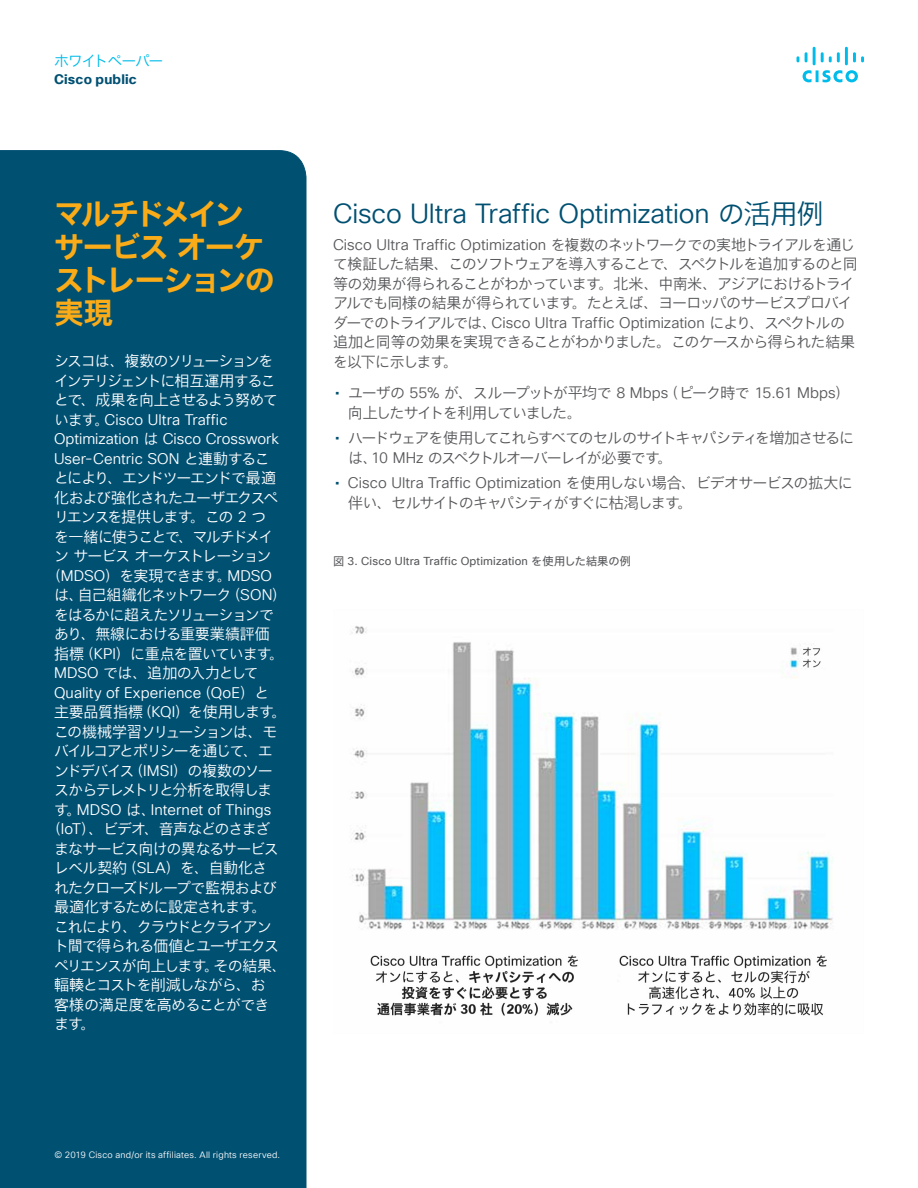
<style>
.page{position:relative;width:918px;height:1188px;background:#fff}
.page>*{position:absolute;margin:0;border:0;box-sizing:border-box;transform-origin:0 0}
.Paragraph_Style1{font:30px/33px "Cisco Sans JPN Bold";letter-spacing:-.065em;color:#faab18}
.Paragraph_Style9{font:27px "Cisco Sans TT Light";letter-spacing:-.005em;color:#005072}
.Paragraph_Style12{font:15px "Cisco Sans JPN Light";letter-spacing:-.07em;color:#fff}
.Paragraph_Style2{font:15px/19.5px "Cisco Sans JPN Light";letter-spacing:-.065em;color:#57585b}
.Paragraph_Style17{font:15px/19.5px "Cisco Sans JPN Light";letter-spacing:-.085em;color:#57585b}
.Paragraph_Style12-2{font:15px "Cisco Sans TT Light";letter-spacing:.005em;color:#fff}
.Paragraph_Style12-3{font:15px "Cisco Sans JPN Light";letter-spacing:-.1em;color:#fff}
.Paragraph_Style12-4{font:15px "Cisco Sans JPN Light";letter-spacing:-.095em;color:#fff}
.Paragraph_Style12-5{font:15px "Cisco Sans JPN Light";letter-spacing:-.02em;color:#fff}
.Paragraph_Style12-6{font:15px "Cisco Sans JPN Light";letter-spacing:-.115em;color:#fff}
.Paragraph_Style12-7{font:15px "Cisco Sans JPN Light";letter-spacing:-.035em;color:#fff}
.Paragraph_Style12-8{font:15px "Cisco Sans JPN Light";letter-spacing:-.025em;color:#fff}
.Paragraph_Style12-9{font:15px "Cisco Sans JPN Light";letter-spacing:-.045em;color:#fff}
.t1{font:15px "Cisco Sans JPN Light";letter-spacing:-.1em;color:#00bcea}
.t2{font:700 13.5px "Cisco Sans TT";letter-spacing:.015em;color:#005072}
.Paragraph_Style3{font:11.25px "Cisco Sans TT";letter-spacing:.015em;color:#57585b}
.Paragraph_Style3-2{font:9px "Cisco Sans TT Light";letter-spacing:.025em;color:#fff}
.s1{font-family:"Cisco Sans JPN Light"}
.s2{font-family:"Cisco Sans TT Light"}
.s3{font-family:"Cisco Sans TT";color:#005072}
.s4{font-family:"Cisco Sans JPN"}
</style>
<div class="page">
<div style="left:0;top:151px;width:306px;height:1037px;background:#005072"></div>
<img style="left:351px;top:626px;width:482px;height:390px">
<svg style="left:797px;top:47px;width:67px;height:35px"></svg>
<p class="t1" style="left:54px;top:51px;width:111px">ホワイトペーパー</p>
<p class="t2" style="left:54px;top:70px;width:84px">Cisco public</p>
<p class="Paragraph_Style1" style="left:54px;top:198px;width:222px">マルチドメインサービスオーケストレーションの実現</p>
<p class="Paragraph_Style12-3" style="left:54px;top:351px;width:221px">シスコは、複数のソリューションを</p>
<p class="Paragraph_Style12-3" style="left:54px;top:371px;width:223px">インテリジェントに相互運用するこ</p>
<p class="Paragraph_Style12" style="left:54px;top:390px;width:226px">とで、成果を向上させるよう努めて</p>
<p class="Paragraph_Style12-2" style="left:54px;top:410px;width:175px"><span class="s1">います。</span>Cisco Ultra Traffic</p>
<p class="Paragraph_Style12-2" style="left:54px;top:429px;width:227px">Optimization <span class="s1">は</span> Cisco Crosswork</p>
<p class="Paragraph_Style12-2" style="left:54px;top:449px;width:217px">User-Centric SON <span class="s1">と連動するこ</span></p>
<p class="Paragraph_Style12" style="left:54px;top:468px;width:224px">とにより、エンドツーエンドで最適</p>
<p class="Paragraph_Style12" style="left:54px;top:488px;width:226px">化および強化されたユーザエクスペ</p>
<p class="Paragraph_Style12" style="left:54px;top:507px;width:214px">リエンスを提供します。この <span class="s2">2</span> つ</p>
<p class="Paragraph_Style12-4" style="left:54px;top:527px;width:221px">を一緒に使うことで、マルチドメイ</p>
<p class="Paragraph_Style12" style="left:54px;top:546px;width:219px">ンサービスオーケストレーション</p>
<p class="Paragraph_Style12" style="left:46px;top:566px;width:227px">（<span class="s2">MDSO</span>）を実現できます。<span class="s2">MDSO</span></p>
<p class="Paragraph_Style12" style="left:54px;top:585px;width:234px">は、自己組織化ネットワーク（<span class="s2">SON</span>）</p>
<p class="Paragraph_Style12" style="left:54px;top:605px;width:222px">をはるかに超えたソリューションで</p>
<p class="Paragraph_Style12-8" style="left:54px;top:624px;width:217px">あり、無線における重要業績評価</p>
<p class="Paragraph_Style12" style="left:54px;top:644px;width:232px">指標（<span class="s2">KPI</span>）に重点を置いています。</p>
<p class="Paragraph_Style12" style="left:54px;top:663px;width:206px"><span class="s2">MDSO</span> では、追加の入力として</p>
<p class="Paragraph_Style12-2" style="left:54px;top:683px;width:217px">Quality of Experience<span class="s1">（</span>QoE<span class="s1">）と</span></p>
<p class="Paragraph_Style12-5" style="left:54px;top:702px;width:234px">主要品質指標（<span class="s2">KQI</span>）を使用します。</p>
<p class="Paragraph_Style12" style="left:54px;top:722px;width:225px">この機械学習ソリューションは、モ</p>
<p class="Paragraph_Style12-4" style="left:54px;top:741px;width:220px">バイルコアとポリシーを通じて、エ</p>
<p class="Paragraph_Style12-6" style="left:54px;top:761px;width:220px">ンドデバイス（<span class="s2">IMSI</span>）の複数のソー</p>
<p class="Paragraph_Style12-4" style="left:54px;top:780px;width:220px">スからテレメトリと分析を取得しま</p>
<p class="Paragraph_Style12-2" style="left:54px;top:800px;width:219px"><span class="s1">す。</span>MDSO <span class="s1">は、</span>Internet of Things</p>
<p class="Paragraph_Style12" style="left:46px;top:819px;width:225px">（<span class="s2">IoT</span>）、ビデオ、音声などのさまざ</p>
<p class="Paragraph_Style12" style="left:54px;top:839px;width:226px">まなサービス向けの異なるサービス</p>
<p class="Paragraph_Style12-7" style="left:54px;top:858px;width:215px">レベル契約（<span class="s2">SLA</span>）を、自動化さ</p>
<p class="Paragraph_Style12" style="left:54px;top:878px;width:225px">れたクローズドループで監視および</p>
<p class="Paragraph_Style12" style="left:54px;top:897px;width:214px">最適化するために設定されます。</p>
<p class="Paragraph_Style12-3" style="left:54px;top:917px;width:219px">これにより、クラウドとクライアン</p>
<p class="Paragraph_Style12" style="left:54px;top:936px;width:227px">ト間で得られる価値とユーザエクス</p>
<p class="Paragraph_Style12" style="left:54px;top:956px;width:234px">ペリエンスが向上します。その結果、</p>
<p class="Paragraph_Style12" style="left:54px;top:975px;width:213px">輻輳とコストを削減しながら、お</p>
<p class="Paragraph_Style12-9" style="left:54px;top:995px;width:217px">客様の満足度を高めることができ</p>
<p class="Paragraph_Style12" style="left:54px;top:1014px;width:43px">ます。</p>
<p class="Paragraph_Style3-2" style="left:54px;top:1149px;width:227px">© 2019 Cisco and/or its affiliates. All rights reserved.</p>
<p class="Paragraph_Style9" style="left:333px;top:196px;width:492px">Cisco Ultra Traffic Optimization <span class="s1">の活用例</span></p>
<p class="Paragraph_Style2" style="left:333px;top:236px;width:526px"><span class="s2">Cisco Ultra Traffic Optimization</span> を複数のネットワークでの実地トライアルを通じて検証した結果、このソフトウェアを導入することで、スペクトルを追加するのと同等の効果が得られることがわかっています。北米、中南米、アジアにおけるトライアルでも同様の結果が得られています。たとえば、ヨーロッパのサービスプロバイダーでのトライアルでは、<span class="s2">Cisco Ultra Traffic Optimization</span> により、スペクトルの追加と同等の効果を実現できることがわかりました。このケースから得られた結果を以下に示します。</p>
<p class="Paragraph_Style17" style="left:348px;top:384px;width:503px;text-indent:-13px"><span class="s3">•</span> ユーザの <span class="s2">55%</span> が、スループットが平均で <span class="s2">8 Mbps</span>（ピーク時で <span class="s2">15.61 Mbps</span>）向上したサイトを利用していました。</p>
<p class="Paragraph_Style17" style="left:348px;top:429px;width:508px;text-indent:-13px"><span class="s3">•</span> ハードウェアを使用してこれらすべてのセルのサイトキャパシティを増加させるには、<span class="s2">10 MHz</span> のスペクトルオーバーレイが必要です。</p>
<p class="Paragraph_Style17" style="left:348px;top:474px;width:506px;text-indent:-13px"><span class="s3">•</span> <span class="s2">Cisco Ultra Traffic Optimization</span> を使用しない場合、ビデオサービスの拡大に伴い、セルサイトのキャパシティがすぐに枯渇します。</p>
<p class="Paragraph_Style3" style="left:333px;top:554px;width:300px"><span class="s4">図</span> 3. Cisco Ultra Traffic Optimization <span class="s4">を使用した結果の例</span></p>
</div>
